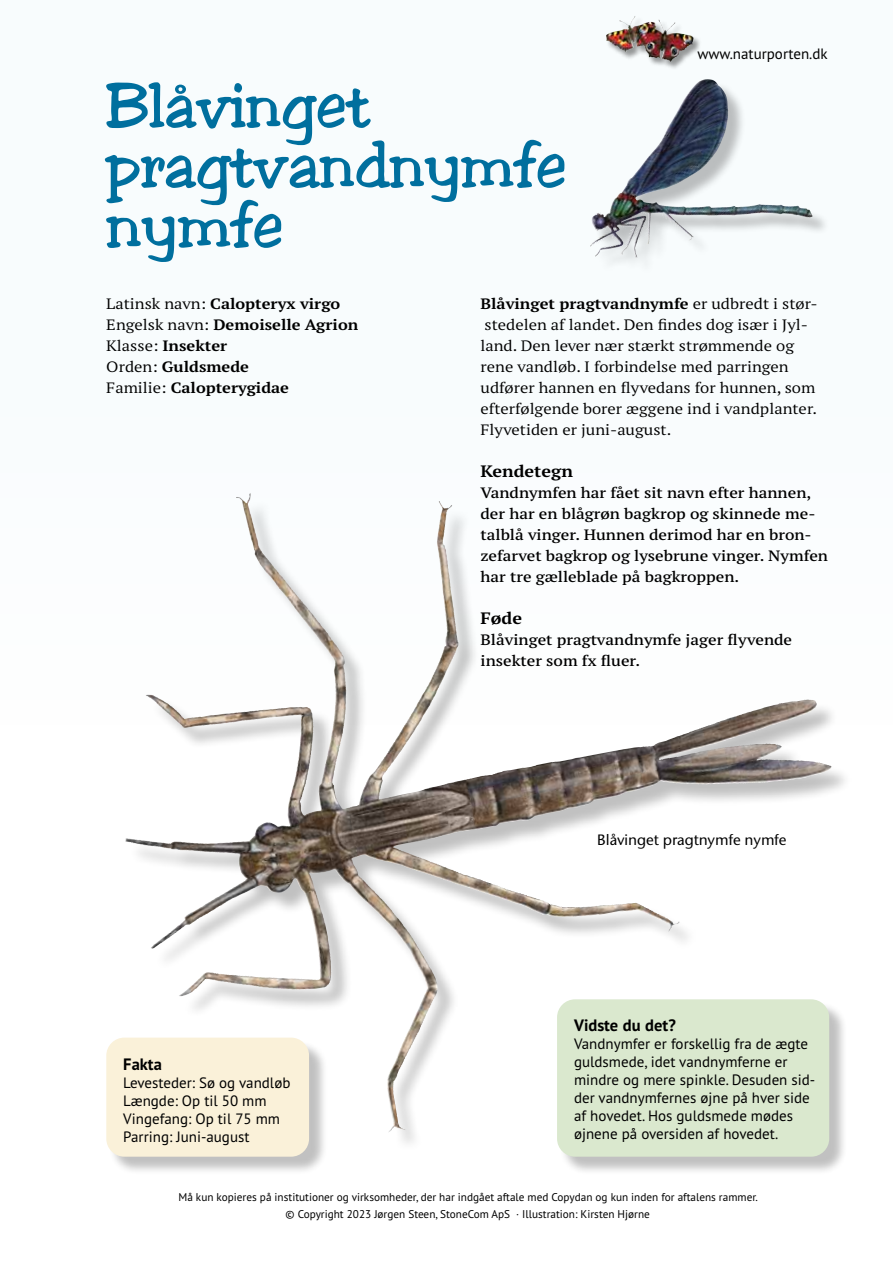
<style>
.page{position:relative;width:893px;height:1263px;background:#f8fcfd}
.page>*{position:absolute;margin:0;border:0;box-sizing:border-box;transform-origin:0 0}
.t1{font:60px/60px "Toledo";color:#006f9e}
.t2{font:700 16.5px "PT Sans Pro";color:#000}
.t3{font:700 expanded 16.5px "PT Serif Pro";color:#000}
.t4{font:15px/18px "PT Sans Pro";color:#000}
.t5{font:expanded 15px/21px "PT Serif Pro";color:#000}
.t6{font:600 expanded 15px/21px "PT Serif Pro";color:#000}
.t7{font:700 expanded 15px/21px "PT Serif Pro";color:#000}
.t8{font:500 15px "Stone Sans ITC";color:#000}
.t9{font:11.25px/16.5px "PT Sans Pro";color:#000;text-align:center}
.s1{font-weight:400}
.s2{font-weight:700}
</style>
<div class="page">
<div style="left:606px;top:16px;width:96px;height:54px;background:#000;opacity:.4"></div>
<img style="left:606px;top:16px;width:58px;height:42px">
<div style="left:559px;top:1002px;width:289px;height:173px;background:#000;opacity:.25"></div>
<div style="left:593px;top:82px;width:237px;height:194px;background:#000;opacity:.25"></div>
<img style="left:684px;top:79px;width:21px;height:21px">
<div style="left:109px;top:1040px;width:219px;height:135px;background:#000;opacity:.25"></div>
<div style="left:106px;top:1037px;width:203px;height:120px;background:#faf1d9;border-radius:18px"></div>
<div style="left:128px;top:497px;width:725px;height:657px;background:#000;opacity:.25"></div>
<img style="left:236px;top:494px;width:51px;height:104px">
<p class="t4" style="left:698px;top:44px;width:132px">www.naturporten.dk</p>
<h1 class="t1" style="left:106px;top:77px;width:462px">Blåvinget pragtvandnymfe nymfe</h1>
<p class="t7" style="left:106px;top:292px;width:253px"><span class="s1">Latinsk navn:</span> Calopteryx virgo<br><span class="s1">Engelsk navn:</span> Demoiselle Agrion<br><span class="s1">Klasse:</span> Insekter<br><span class="s1">Orden:</span> Guldsmede<br><span class="s1">Familie:</span> Calopterygidae</p>
<p class="t5" style="left:480px;top:292px;width:338px"><span class="s2">Blåvinget pragtvandnymfe</span> er udbredt i stør&shy;stedelen af landet. Den findes dog især i Jyl&shy;land. Den lever nær stærkt strømmende og rene vandløb. I forbindelse med parringen udfører hannen en flyvedans for hunnen, som efterfølgende borer æggene ind i vandplanter.<br>Flyvetiden er juni-august.</p>
<p class="t3" style="left:480px;top:460px;width:94px">Kendetegn</p>
<p class="t6" style="left:480px;top:481px;width:349px">Vandnymfen har fået sit navn efter hannen, der har en blågrøn bagkrop og skinnede me&shy;talblå vinger. Hunnen derimod har en bron&shy;zefarvet bagkrop og lysebrune vinger. Nymfen har tre gælleblade på bagkroppen.</p>
<p class="t3" style="left:480px;top:607px;width:43px">Føde</p>
<p class="t6" style="left:480px;top:628px;width:313px">Blåvinget pragtvandnymfe jager flyvende insekter som fx fluer.</p>
<p class="t2" style="left:123px;top:1053px;width:40px">Fakta</p>
<p class="t4" style="left:123px;top:1073px;width:169px">Levesteder: Sø og vandløb<br>Længde: Op til 50 mm<br>Vingefang: Op til 75 mm<br>Parring: Juni-august</p>
<p class="t8" style="left:597px;top:830px;width:191px">Blåvinget pragtnymfe nymfe</p>
<p class="t2" style="left:574px;top:1015px;width:103px">Vidste du det?</p>
<p class="t4" style="left:574px;top:1035px;width:243px">Vandnymfer er forskellig fra de ægte guldsmede, idet vandnymferne er mindre og mere spinkle. Desuden sid&shy;der vandnymfernes øjne på hver side af hovedet. Hos guldsmede mødes øjnene på oversiden af hovedet.</p>
<p class="t9" style="left:178px;top:1189px;width:581px">Må kun kopieres på institutioner og virksomheder, der har indgået aftale med Copydan og kun inden for aftalens rammer. © Copyright 2023 Jørgen Steen, StoneCom ApS · Illustration: Kirsten Hjørne</p>
</div>
